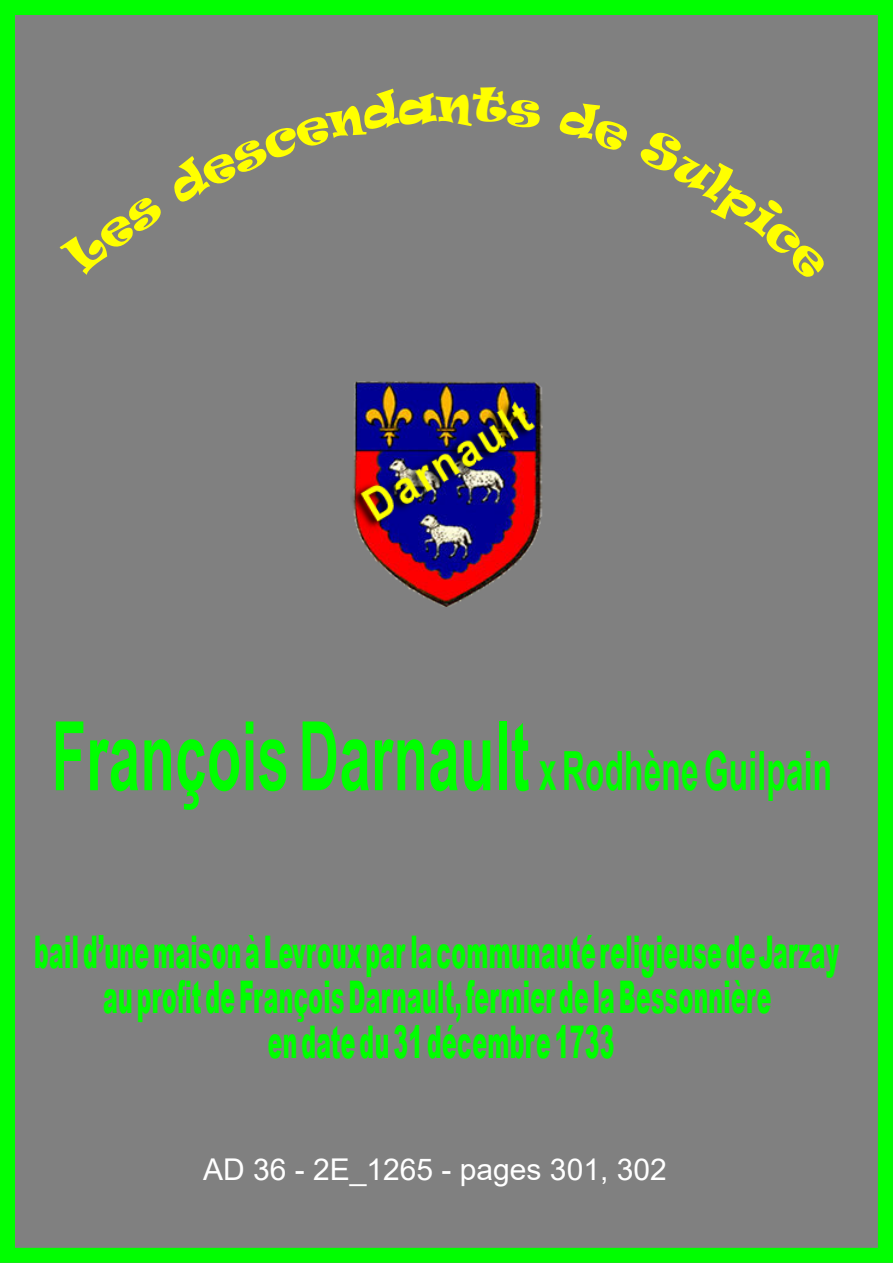
<style>
.page{position:relative;width:894px;height:1263px;background:#fff}
.page>*{position:absolute;margin:0;border:0;box-sizing:border-box;transform-origin:0 0}
.t1{font:700 96px "Arial";letter-spacing:.01em;color:#0f0;scale:.58 1}
.t2{font:900 45px/45px "Arial";letter-spacing:.015em;color:#0f0;text-align:center;scale:.49 1}
.t3{font:30px "Arial";color:#fff}
.s1{font-size:54px}
</style>
<div class="page">
<div style="left:0;top:0;width:893px;height:1263px;background:#808080"></div>
<img style="left:352px;top:381px;width:190px;height:226px">
<img style="left:351px;top:398px;width:185px;height:132px">
<img style="left:359px;top:400px;width:177px;height:122px">
<div style="left:59px;top:86px;width:483px;height:191px;background:#808080"></div>
<div style="left:558px;top:96px;width:72px;height:57px;background:#808080"></div>
<div style="left:637px;top:127px;width:191px;height:155px;background:#808080"></div>
<h1 class="t1" style="left:52px;top:720px;width:1347px">François Darnault <span class="s1">x Rodhène Guilpain</span></h1>
<p class="t2" style="left:34px;top:934px;width:1644px">bail d’une maison à Levroux par la communauté religieuse de Jarzay au profit de François Darnault, fermier de la Bessonnière<br>en date du 31 décembre 1733</p>
<p class="t3" style="left:203px;top:1158px;width:465px">AD 36 - 2E_1265 - pages 301, 302</p>
</div>
